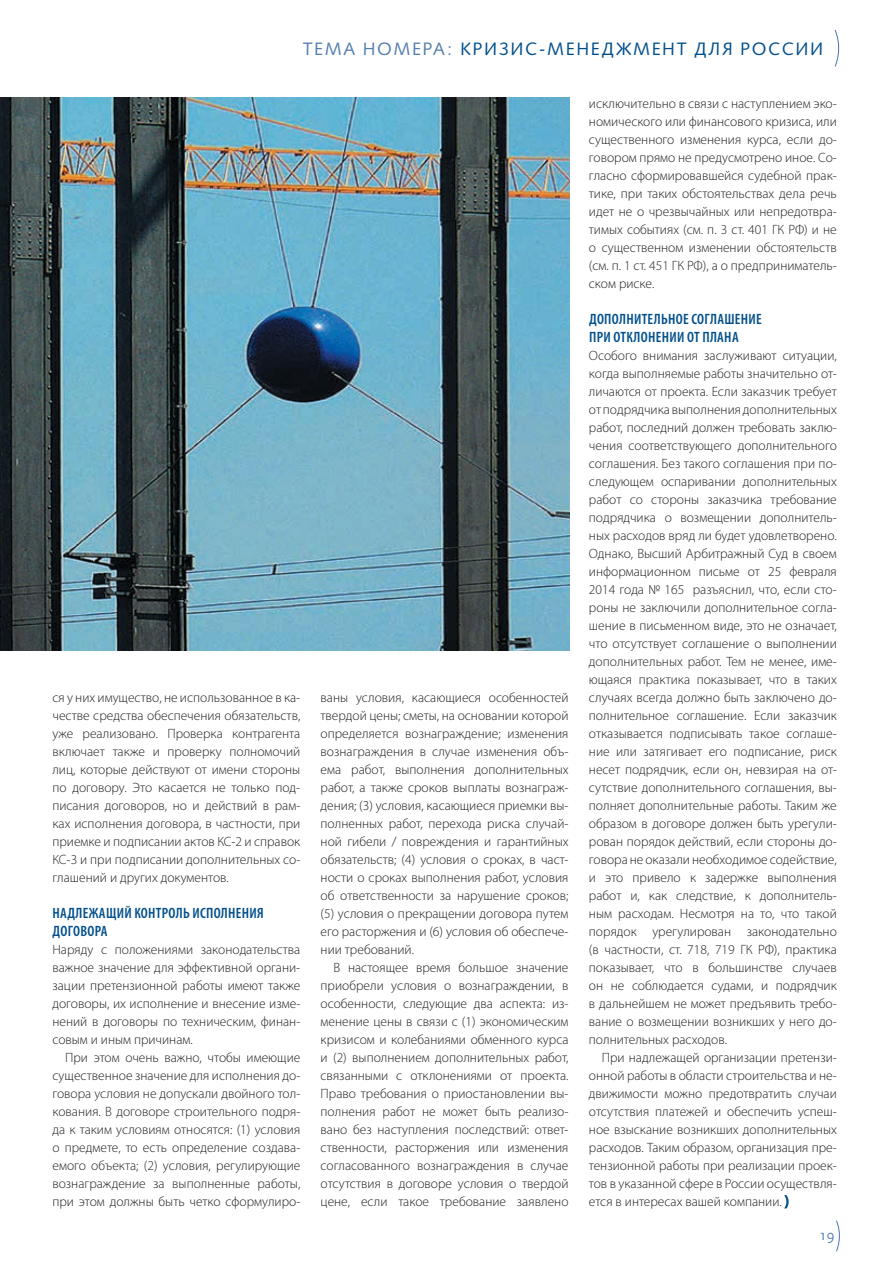
<style>
.page{position:relative;width:893px;height:1263px;background:#fff}
.page>*{position:absolute;margin:0;border:0;box-sizing:border-box;transform-origin:0 0}
.t1{font:18px "Humanist 531 CBT";letter-spacing:.09em;color:#004f8c}
.t2{font:600 condensed 15px/18px "Myriad Pro";letter-spacing:.02em;color:#004f8c}
.t3{font:15px "Scala Sans";color:#567eb0}
.t4{font:300 13.5px/18px "Myriad Pro";color:#231f20;text-align:justify}
.s1{color:#567eb0}
.s2{font-weight:400;font-size:15px;color:#004f8c}
</style>
<div class="page">
<svg style="left:836px;top:1220px;width:4px;height:32px"></svg>
<svg style="left:834px;top:29px;width:5px;height:38px"></svg>
<img style="left:0;top:98px;width:570px;height:552px">
<svg style="left:784px;top:1195px;width:5px;height:14px"></svg>
<h1 class="t1" style="left:303px;top:37px;width:522px"><span class="s1">ТЕМА НОМЕРА:</span> КРИЗИС-МЕНЕДЖМЕНТ ДЛЯ РОССИИ</h1>
<p class="t4" style="left:52px;top:688px;width:249px">ся у них имущество, не использованное в ка&shy;честве средства обеспечения обязательств, уже реализовано. Проверка контрагента включает также и проверку полномочий лиц, которые действуют от имени стороны по договору. Это касается не только под&shy;писания договоров, но и действий в рам&shy;ках исполнения договора, в частности, при приемке и подписании актов КС-2 и справок КС-3 и при подписании дополнительных со&shy;глашений и других документов.</p>
<p class="t2" style="left:53px;top:904px;width:213px">НАДЛЕЖАЩИЙ КОНТРОЛЬ ИСПОЛНЕНИЯ<br>ДОГОВОРА</p>
<p class="t4" style="left:52px;top:940px;width:249px">Наряду с положениями законодательства важное значение для эффективной органи&shy;зации претензионной работы имеют также договоры, их исполнение и внесение изме&shy;нений в договоры по техническим, финан&shy;совым и иным причинам.</p>
<p class="t4" style="left:52px;top:1048px;width:249px;text-indent:13px">При этом очень важно, чтобы имеющие существенное значение для исполнения до&shy;говора условия не допускали двойного тол&shy;кования. В договоре строительного подря&shy;да к таким условиям относятся: (1) условия о предмете, то есть определение создава&shy;емого объекта; (2) условия, регулирующие вознаграждение за выполненные работы, при этом должны быть четко сформулиро-</p>
<p class="t4" style="left:321px;top:688px;width:249px">ваны условия, касающиеся особенностей твердой цены; сметы, на основании которой определяется вознаграждение; изменения вознаграждения в случае изменения объ&shy;ема работ, выполнения дополнительных работ, а также сроков выплаты вознаграж&shy;дения; (3) условия, касающиеся приемки вы&shy;полненных работ, перехода риска случай&shy;ной гибели / повреждения и гарантийных обязательств; (4) условия о сроках, в част&shy;ности о сроках выполнения работ, условия об ответственности за нарушение сроков; (5) условия о прекращении договора путем его расторжения и (6) условия об обеспече&shy;нии требований.</p>
<p class="t4" style="left:321px;top:958px;width:249px;text-indent:13px">В настоящее время большое значение приобрели условия о вознаграждении, в особенности, следующие два аспекта: из&shy;менение цены в связи с (1) экономическим кризисом и колебаниями обменного курса и (2) выполнением дополнительных работ, связанными с отклонениями от проекта.<br>Право требования о приостановлении вы&shy;полнения работ не может быть реализо&shy;вано без наступления последствий: ответ&shy;ственности, расторжения или изменения согласованного вознаграждения в случае отсутствия в договоре условия о твердой цене, если такое требование заявлено</p>
<p class="t4" style="left:589px;top:94px;width:249px">исключительно в связи с наступлением эко&shy;номического или финансового кризиса, или существенного изменения курса, если до&shy;говором прямо не предусмотрено иное. Со&shy;гласно сформировавшейся судебной прак&shy;тике, при таких обстоятельствах дела речь идет не о чрезвычайных или непредотвра&shy;тимых событиях (см. п. 3 ст. 401 ГК РФ) и не о существенном изменении обстоятельств (см. п. 1 ст. 451 ГК РФ), а о предприниматель&shy;ском риске.</p>
<p class="t2" style="left:589px;top:310px;width:174px">ДОПОЛНИТЕЛЬНОЕ СОГЛАШЕНИЕ<br>ПРИ ОТКЛОНЕНИИ ОТ ПЛАНА</p>
<p class="t4" style="left:589px;top:346px;width:249px">Особого внимания заслуживают ситуации, когда выполняемые работы значительно от&shy;личаются от проекта. Если заказчик требует от подрядчика выполнения дополнительных работ, последний должен требовать заклю&shy;чения соответствующего дополнительного соглашения. Без такого соглашения при по&shy;следующем оспаривании дополнительных работ со стороны заказчика требование подрядчика о возмещении дополнитель&shy;ных расходов вряд ли будет удовлетворено.<br>Однако, Высший Арбитражный Суд в своем информационном письме от 25 февраля 2014 года № 165 разъяснил, что, если сто&shy;роны не заключили дополнительное согла&shy;шение в письменном виде, это не означает, что отсутствует соглашение о выполнении дополнительных работ. Тем не менее, име&shy;ющаяся практика показывает, что в таких случаях всегда должно быть заключено до&shy;полнительное соглашение. Если заказчик отказывается подписывать такое соглаше&shy;ние или затягивает его подписание, риск несет подрядчик, если он, невзирая на от&shy;сутствие дополнительного соглашения, вы&shy;полняет дополнительные работы. Таким же образом в договоре должен быть урегули&shy;рован порядок действий, если стороны до&shy;говора не оказали необходимое содействие, и это привело к задержке выполнения работ и, как следствие, к дополнитель&shy;ным расходам. Несмотря на то, что такой порядок урегулирован законодательно (в частности, ст. 718, 719 ГК РФ), практика показывает, что в большинстве случаев он не соблюдается судами, и подрядчик в дальнейшем не может предъявить требо&shy;вание о возмещении возникших у него до&shy;полнительных расходов.</p>
<p class="t4" style="left:589px;top:1048px;width:249px;text-indent:13px">При надлежащей организации претензи&shy;онной работы в области строительства и не&shy;движимости можно предотвратить случаи отсутствия платежей и обеспечить успеш&shy;ное взыскание возникших дополнительных расходов. Таким образом, организация пре&shy;тензионной работы при реализации проек&shy;тов в указанной сфере в России осуществля&shy;ется в интересах вашей компании. <span class="s2">)</span></p>
<p class="t3" style="left:820px;top:1227px;width:16px">19</p>
</div>
